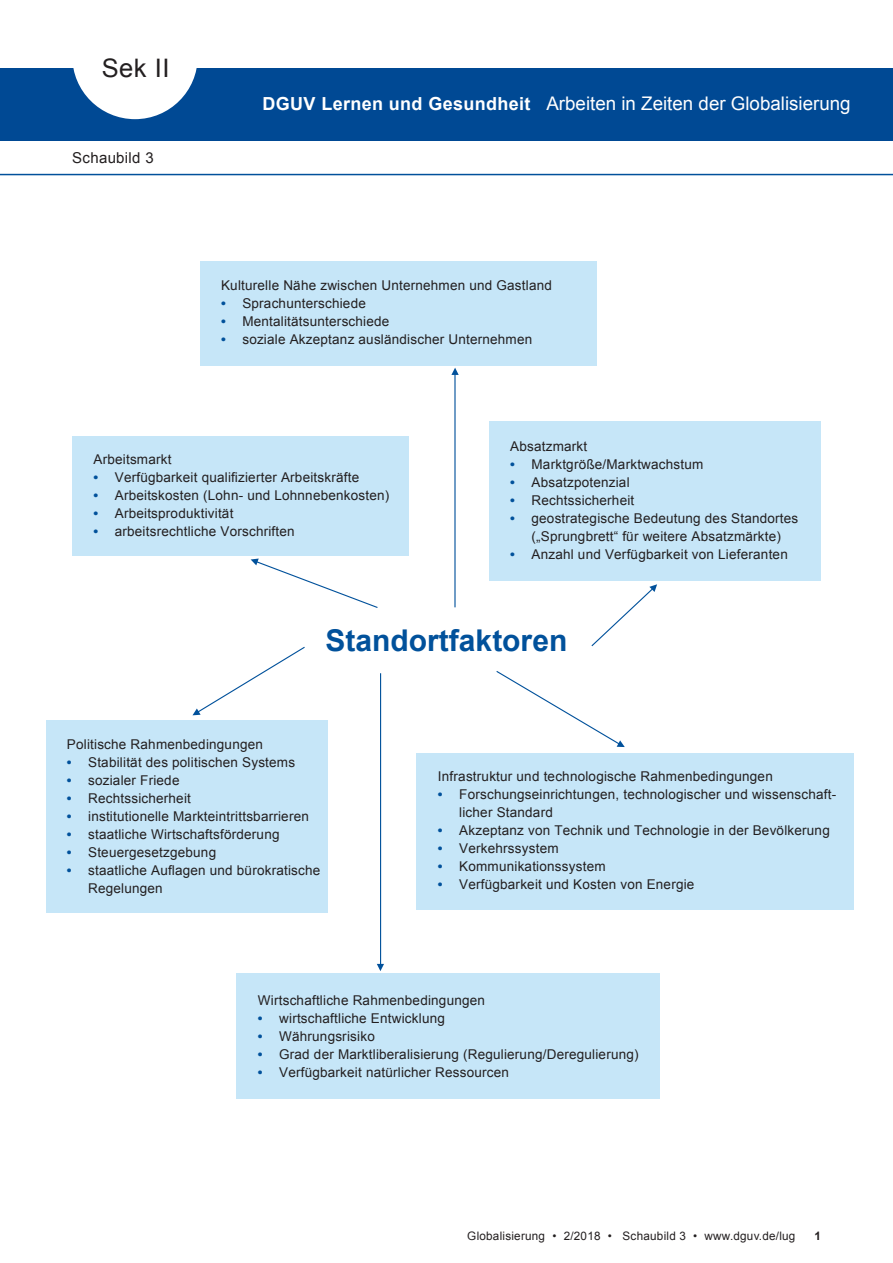
<style>
.page{position:relative;width:893px;height:1263px;background:#fff}
.page>*{position:absolute;margin:0;border:0;box-sizing:border-box;transform-origin:0 0}
.t1{font:700 30px "Arial";color:#01519b}
.t2{font:25.5px "Arial";color:#231f20}
.t3{font:18.75px "Arial";color:#fff}
.t4{font:700 18px "Arial";letter-spacing:.02em;color:#fff}
.t5{font:15px "Arial";letter-spacing:.02em;color:#231f20}
.t6{font:13.5px/18px "Arial";letter-spacing:.015em;color:#231f20}
.fusszeile{font:11.7px "Arial";letter-spacing:.02em;color:#231f20}
.paginierung{font:700 11.7px "Arial";color:#231f20}
.s1{font-weight:700;color:#01519b}
</style>
<div class="page">
<hr style="left:454px;top:372px;width:2px;height:235px;background:#01519b">
<hr style="left:380px;top:673px;width:1px;height:294px;background:#01519b">
<div style="left:46px;top:720px;width:281px;height:193px;background:#c6e6f8"></div>
<div style="left:237px;top:974px;width:423px;height:125px;background:#c6e6f8"></div>
<div style="left:200px;top:261px;width:397px;height:105px;background:#c6e6f8"></div>
<div style="left:489px;top:421px;width:332px;height:159px;background:#c6e6f8"></div>
<div style="left:417px;top:753px;width:437px;height:156px;background:#c6e6f8"></div>
<div style="left:72px;top:436px;width:337px;height:119px;background:#c6e6f8"></div>
<svg style="left:451px;top:368px;width:8px;height:7px"></svg>
<svg style="left:251px;top:558px;width:127px;height:50px"></svg>
<svg style="left:192px;top:646px;width:113px;height:69px"></svg>
<svg style="left:377px;top:964px;width:7px;height:7px"></svg>
<svg style="left:496px;top:671px;width:129px;height:76px"></svg>
<svg style="left:591px;top:584px;width:66px;height:63px"></svg>
<hr style="left:0;top:174px;width:893px;height:1px;background:#01519b">
<div style="left:0;top:68px;width:893px;height:72px;background:#004994"></div>
<svg style="left:73px;top:68px;width:124px;height:51px"></svg>
<p class="t2" style="left:102px;top:51px;width:69px">Sek II</p>
<p class="t5" style="left:72px;top:148px;width:83px">Schaubild 3</p>
<p class="t4" style="left:263px;top:92px;width:270px">DGUV Lernen und Gesundheit</p>
<p class="t3" style="left:546px;top:92px;width:306px">Arbeiten in Zeiten der Globalisierung</p>
<p class="t6" style="left:221px;top:276px;width:332px">Kulturelle Nähe zwischen Unternehmen und Gastland</p>
<p class="t6" style="left:221px;top:294px;width:146px"><span class="s1">•</span> Sprachunterschiede</p>
<p class="t6" style="left:221px;top:312px;width:170px"><span class="s1">•</span> Mentalitätsunterschiede</p>
<p class="t6" style="left:221px;top:330px;width:313px"><span class="s1">•</span> soziale Akzeptanz ausländischer Unternehmen</p>
<p class="t6" style="left:94px;top:450px;width:79px">Arbeitsmarkt</p>
<p class="t6" style="left:94px;top:468px;width:267px"><span class="s1">•</span> Verfügbarkeit qualifizierter Arbeitskräfte</p>
<p class="t6" style="left:94px;top:486px;width:297px"><span class="s1">•</span> Arbeitskosten (Lohn- und Lohnnebenkosten)</p>
<p class="t6" style="left:94px;top:504px;width:141px"><span class="s1">•</span> Arbeitsproduktivität</p>
<p class="t6" style="left:94px;top:522px;width:203px"><span class="s1">•</span> arbeitsrechtliche Vorschriften</p>
<p class="t6" style="left:510px;top:437px;width:79px">Absatzmarkt</p>
<p class="t6" style="left:510px;top:455px;width:195px"><span class="s1">•</span> Marktgröße/Marktwachstum</p>
<p class="t6" style="left:510px;top:473px;width:121px"><span class="s1">•</span> Absatzpotenzial</p>
<p class="t6" style="left:510px;top:491px;width:126px"><span class="s1">•</span> Rechtssicherheit</p>
<p class="t6" style="left:510px;top:509px;width:290px;text-align:center"><span class="s1">•</span> geostrategische Bedeutung des Standortes („Sprungbrett“ für weitere Absatzmärkte)</p>
<p class="t6" style="left:510px;top:545px;width:279px"><span class="s1">•</span> Anzahl und Verfügbarkeit von Lieferanten</p>
<p class="t1" style="left:326px;top:621px;width:243px">Standortfaktoren</p>
<p class="t6" style="left:67px;top:735px;width:198px">Politische Rahmenbedingungen</p>
<p class="t6" style="left:67px;top:753px;width:230px"><span class="s1">•</span> Stabilität des politischen Systems</p>
<p class="t6" style="left:67px;top:771px;width:114px"><span class="s1">•</span> sozialer Friede</p>
<p class="t6" style="left:67px;top:789px;width:126px"><span class="s1">•</span> Rechtssicherheit</p>
<p class="t6" style="left:67px;top:807px;width:244px"><span class="s1">•</span> institutionelle Markteintrittsbarrieren</p>
<p class="t6" style="left:67px;top:825px;width:214px"><span class="s1">•</span> staatliche Wirtschaftsförderung</p>
<p class="t6" style="left:67px;top:843px;width:151px"><span class="s1">•</span> Steuergesetzgebung</p>
<p class="t6" style="left:88px;top:861px;width:234px;text-indent:-21px"><span class="s1">•</span> staatliche Auflagen und bürokratische<br>Regelungen</p>
<p class="t6" style="left:438px;top:767px;width:336px">Infrastruktur und technologische Rahmenbedingungen</p>
<p class="t6" style="left:459px;top:785px;width:378px;text-indent:-21px"><span class="s1">•</span> Forschungseinrichtungen, technologischer und wissenschaft&shy;licher Standard</p>
<p class="t6" style="left:438px;top:821px;width:393px"><span class="s1">•</span> Akzeptanz von Technik und Technologie in der Bevölkerung</p>
<p class="t6" style="left:438px;top:839px;width:122px"><span class="s1">•</span> Verkehrssystem</p>
<p class="t6" style="left:438px;top:857px;width:169px"><span class="s1">•</span> Kommunikationssystem</p>
<p class="t6" style="left:438px;top:875px;width:258px"><span class="s1">•</span> Verfügbarkeit und Kosten von Energie</p>
<p class="t6" style="left:258px;top:991px;width:229px">Wirtschaftliche Rahmenbedingungen</p>
<p class="t6" style="left:258px;top:1009px;width:189px"><span class="s1">•</span> wirtschaftliche Entwicklung</p>
<p class="t6" style="left:258px;top:1027px;width:118px"><span class="s1">•</span> Währungsrisiko</p>
<p class="t6" style="left:258px;top:1045px;width:382px"><span class="s1">•</span> Grad der Marktliberalisierung (Regulierung/Deregulierung)</p>
<p class="t6" style="left:258px;top:1063px;width:253px"><span class="s1">•</span> Verfügbarkeit natürlicher Ressourcen</p>
<p class="fusszeile" style="left:467px;top:1228px;width:330px">Globalisierung • 2/2018 • Schaubild 3 • www.dguv.de/lug</p>
<p class="paginierung" style="left:815px;top:1228px;width:8px">1</p>
</div>
